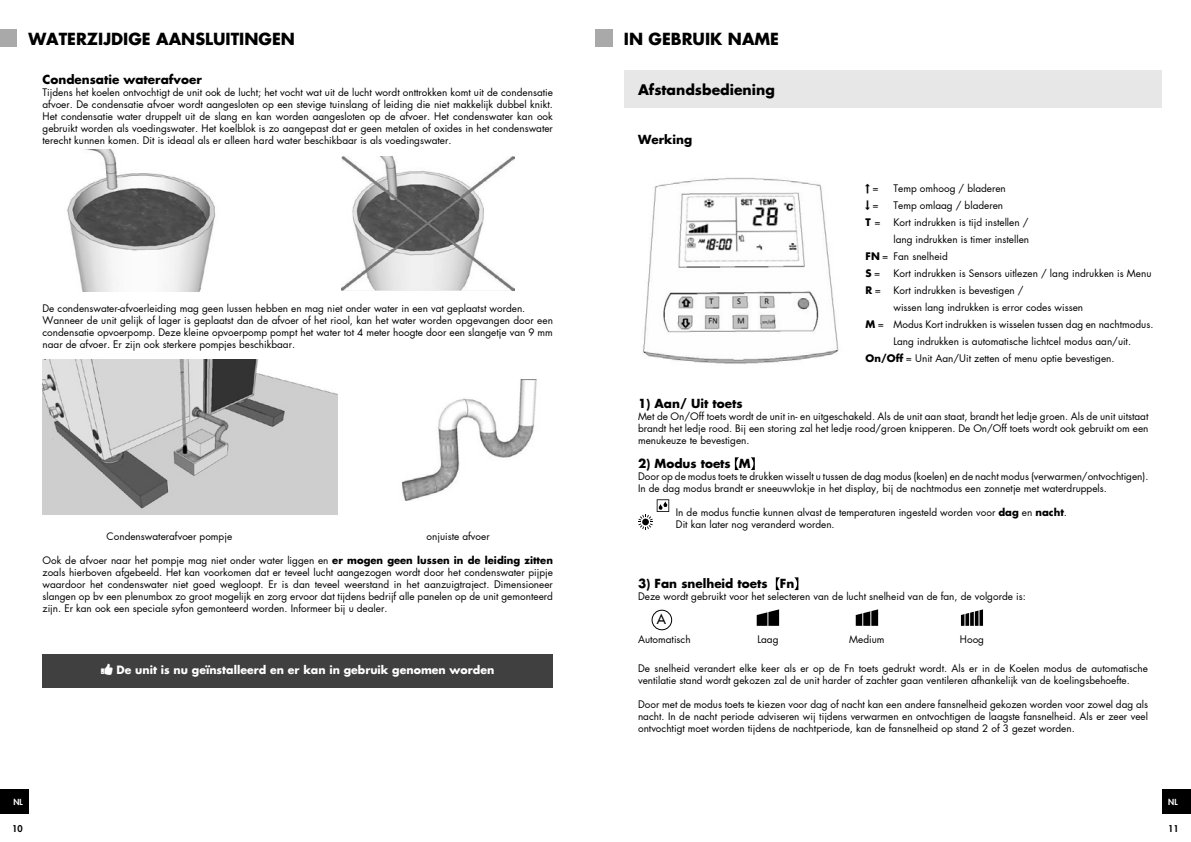
<style>
.page{position:relative;width:1191px;height:842px;background:#fff}
.page>*{position:absolute;margin:0;border:0;box-sizing:border-box;transform-origin:0 0}
.t1{font:700 16px "Futura Std";color:#000}
.t2{font:700 14px "Futura Std";color:#000}
.t3{font:500 13.1px "Futura Std";color:#000}
.t4{font:700 12px "Futura Std";color:#000}
.t5{font:700 11px "Futura Std";color:#fff}
.t6{font:10px/12px "Futura Std";color:#000;text-align:justify}
.t7{font:700 10px "Futura Std";color:#000}
.t8{font:800 9px "Futura Std";color:#000}
.t9{font:800 8px "Futura Std";color:#fff}
.s1{font-weight:400}
.s2{font-weight:700}
</style>
<div class="page">
<div style="left:1162px;top:789px;width:29px;height:25px;background:#000"></div>
<div style="left:0;top:789px;width:28px;height:25px;background:#000"></div>
<img style="left:67px;top:149px;width:149px;height:143px">
<img style="left:341px;top:156px;width:174px;height:135px">
<img style="left:43px;top:359px;width:294px;height:156px">
<img style="left:401px;top:380px;width:136px;height:120px">
<div style="left:43px;top:654px;width:510px;height:33px;background:#404040"></div>
<div style="left:624px;top:71px;width:537px;height:37px;background:#e7e7e7"></div>
<img style="left:643px;top:177px;width:196px;height:187px">
<svg style="left:735px;top:457px;width:4px;height:13px"></svg>
<svg style="left:750px;top:457px;width:5px;height:13px"></svg>
<svg style="left:638px;top:499px;width:31px;height:30px"></svg>
<svg style="left:776px;top:577px;width:4px;height:13px"></svg>
<svg style="left:794px;top:577px;width:4px;height:13px"></svg>
<div style="left:652px;top:610px;width:20px;height:20px;border:1px solid #000;border-radius:50%"></div>
<svg style="left:756px;top:609px;width:23px;height:17px"></svg>
<svg style="left:855px;top:609px;width:23px;height:17px"></svg>
<svg style="left:960px;top:609px;width:23px;height:17px"></svg>
<div style="left:0;top:29px;width:17px;height:18px;background:#a9a9a9"></div>
<div style="left:595px;top:29px;width:17px;height:18px;background:#a9a9a9"></div>
<h1 class="t1" style="left:28px;top:32px;width:268px">WATERZIJDIGE AANSLUITINGEN</h1>
<h1 class="t1" style="left:624px;top:32px;width:157px">IN GEBRUIK NAME</h1>
<p class="t4" style="left:43px;top:74px;width:161px">Condensatie waterafvoer</p>
<p class="t6" style="left:43px;top:86px;width:512px">Tijdens het koelen ontvochtigt de unit ook de lucht; het vocht wat uit de lucht wordt onttrokken komt uit de condensatie afvoer. De condensatie afvoer wordt aangesloten op een stevige tuinslang of leiding die niet makkelijk dubbel knikt.<br>Het condensatie water druppelt uit de slang en kan worden aangesloten op de afvoer. Het condenswater kan ook gebruikt worden als voedingswater. Het koelblok is zo aangepast dat er geen metalen of oxides in het condenswater terecht kunnen komen. Dit is ideaal als er alleen hard water beschikbaar is als voedingswater.</p>
<h2 class="t2" style="left:638px;top:83px;width:138px">Afstandsbediening</h2>
<p class="t4" style="left:638px;top:134px;width:56px">Werking</p>
<p class="t6" style="left:43px;top:303px;width:512px;text-align:left">De condenswater-afvoerleiding mag geen lussen hebben en mag niet onder water in een vat geplaatst worden.<br>Wanneer de unit gelijk of lager is geplaatst dan de afvoer of het riool, kan het water worden opgevangen door een condensatie opvoerpomp. Deze kleine opvoerpomp pompt het water tot 4 meter hoogte door een slangetje van 9 mm naar de afvoer. Er zijn ook sterkere pompjes beschikbaar.</p>
<p class="t6" style="left:865px;top:183px;width:14px">❖ =</p>
<p class="t6" style="left:893px;top:183px;width:114px">Temp omhoog / bladeren</p>
<p class="t6" style="left:865px;top:200px;width:14px">◆ =</p>
<p class="t6" style="left:893px;top:200px;width:111px">Temp omlaag / bladeren</p>
<p class="t7" style="left:865px;top:218px;width:16px">T <span class="s1">=</span></p>
<p class="t6" style="left:893px;top:217px;width:137px">Kort indrukken is tijd instellen /</p>
<p class="t6" style="left:893px;top:234px;width:137px">lang indrukken is timer instellen</p>
<p class="t6" style="left:865px;top:251px;width:84px"><span class="s2">FN</span> = Fan snelheid</p>
<p class="t7" style="left:865px;top:269px;width:16px">S <span class="s1">=</span></p>
<p class="t6" style="left:893px;top:268px;width:259px">Kort indrukken is Sensors uitlezen / lang indrukken is Menu</p>
<p class="t6" style="left:865px;top:285px;width:159px"><span class="s2">R</span> = Kort indrukken is bevestigen /</p>
<p class="t6" style="left:893px;top:302px;width:191px">wissen lang indrukken is error codes wissen</p>
<p class="t6" style="left:865px;top:319px;width:289px"><span class="s2">M</span> = Modus Kort indrukken is wisselen tussen dag en nachtmodus.</p>
<p class="t6" style="left:893px;top:336px;width:239px">Lang indrukken is automatische lichtcel modus aan/uit.</p>
<p class="t6" style="left:865px;top:353px;width:250px"><span class="s2">On/Off</span> = Unit Aan/Uit zetten of menu optie bevestigen.</p>
<p class="t6" style="left:107px;top:531px;width:127px">Condenswaterafvoer pompje</p>
<p class="t6" style="left:426px;top:531px;width:65px">onjuiste afvoer</p>
<p class="t6" style="left:42px;top:555px;width:512px">Ook de afvoer naar het pompje mag niet onder water liggen en <span class="s2">er mogen geen lussen in de leiding zitten </span>zoals hierboven afgebeeld. Het kan voorkomen dat er teveel lucht aangezogen wordt door het condenswater pijpje waardoor het condenswater niet goed wegloopt. Er is dan teveel weerstand in het aanzuigtraject. Dimensioneer slangen op bv een plenumbox zo groot mogelijk en zorg ervoor dat tijdens bedrijf alle panelen op de unit gemonteerd zijn. Er kan ook een speciale syfon gemonteerd worden. Informeer bij u dealer.</p>
<p class="t5" style="left:116px;top:664px;width:379px">De unit is nu geïnstalleerd en er kan in gebruik genomen worden</p>
<p class="t4" style="left:638px;top:398px;width:106px">1) Aan/ Uit toets</p>
<p class="t6" style="left:638px;top:411px;width:512px">Met de On/Off toets wordt de unit in- en uitgeschakeld. Als de unit aan staat, brandt het ledje groen. Als de unit uitstaat brandt het ledje rood. Bij een storing zal het ledje rood/groen knipperen. De On/Off toets wordt ook gebruikt om een menukeuze te bevestigen.</p>
<p class="t4" style="left:638px;top:458px;width:114px">2) Modus toets M</p>
<p class="t6" style="left:638px;top:471px;width:512px">Door op de modus toets te drukken wisselt u tussen de dag modus (koelen) en de nacht modus (verwarmen/ontvochtigen).<br>In de dag modus brandt er sneeuwvlokje in het display, bij de nachtmodus een zonnetje met waterdruppels.</p>
<p class="t6" style="left:676px;top:507px;width:393px">In de modus functie kunnen alvast de temperaturen ingesteld worden voor <span class="s2">dag</span> en <span class="s2">nacht</span>.<br>Dit kan later nog veranderd worden.</p>
<p class="t4" style="left:638px;top:578px;width:158px">3) Fan snelheid toets Fn</p>
<p class="t6" style="left:638px;top:591px;width:389px">Deze wordt gebruikt voor het selecteren van de lucht snelheid van de fan, de volgorde is:</p>
<h3 class="t3" style="left:657px;top:613px;width:11px">A</h3>
<p class="t6" style="left:638px;top:634px;width:54px">Automatisch</p>
<p class="t6" style="left:757px;top:634px;width:23px">Laag</p>
<p class="t6" style="left:849px;top:634px;width:37px">Medium</p>
<p class="t6" style="left:960px;top:634px;width:26px">Hoog</p>
<p class="t6" style="left:638px;top:663px;width:511px">De snelheid verandert elke keer als er op de Fn toets gedrukt wordt. Als er in de Koelen modus de automatische ventilatie stand wordt gekozen zal de unit harder of zachter gaan ventileren afhankelijk van de koelingsbehoefte.</p>
<p class="t6" style="left:638px;top:699px;width:511px">Door met de modus toets te kiezen voor dag of nacht kan een andere fansnelheid gekozen worden voor zowel dag als nacht. In de nacht periode adviseren wij tijdens verwarmen en ontvochtigen de laagste fansnelheid. Als er zeer veel ontvochtigt moet worden tijdens de nachtperiode, kan de fansnelheid op stand 2 of 3 gezet worden.</p>
<p class="t9" style="left:13px;top:797px;width:11px">NL</p>
<p class="t9" style="left:1168px;top:797px;width:11px">NL</p>
<p class="t8" style="left:12px;top:824px;width:12px">10</p>
<p class="t8" style="left:1168px;top:824px;width:12px">11</p>
</div>
